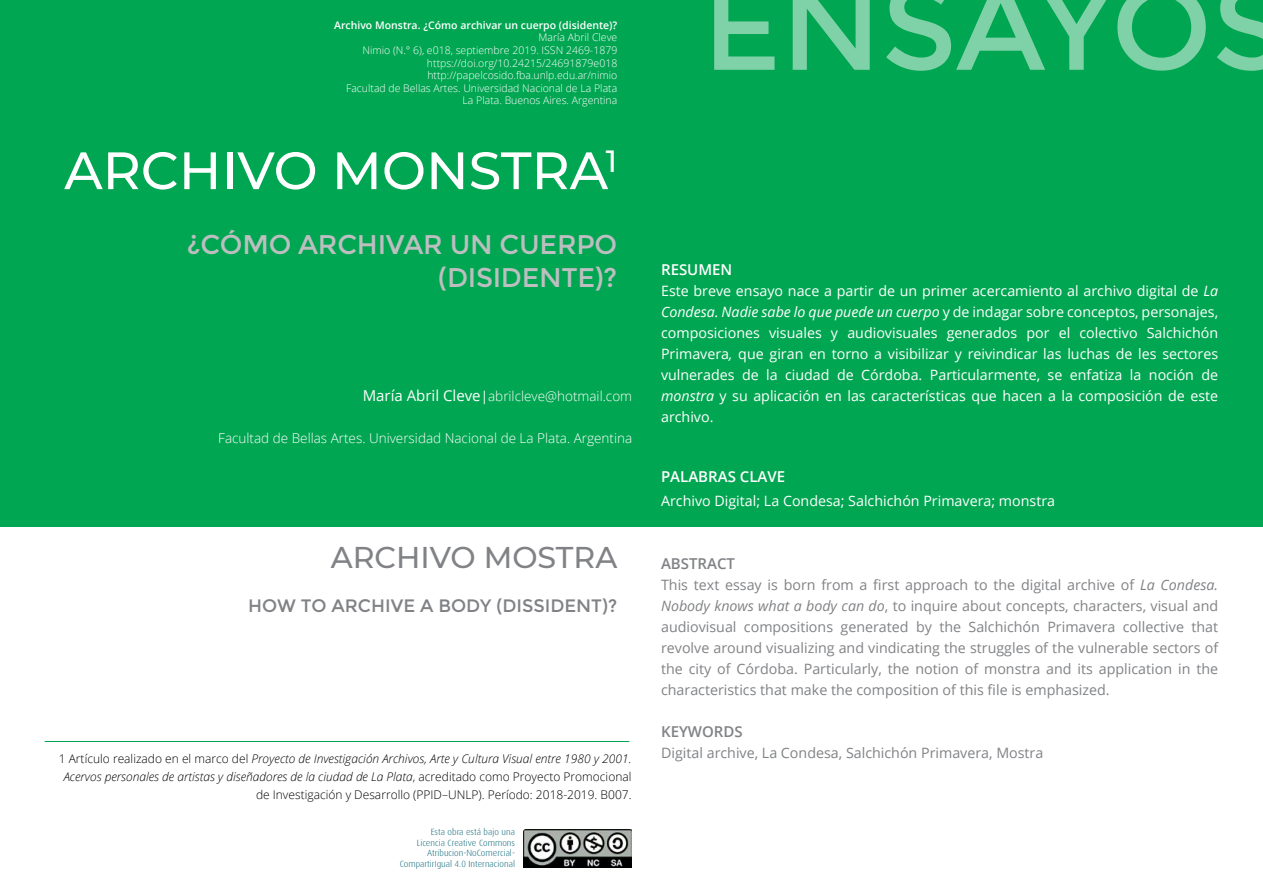
<style>
.page{position:relative;width:1263px;height:893px;background:#fff}
.page>*{position:absolute;margin:0;border:0;box-sizing:border-box;transform-origin:0 0}
.t1{font:500 52.5px "Montserrat";color:#fff}
.t2{font:500 30px "Montserrat";color:#808285}
.t3{font:27px/32.4px "Montserrat";letter-spacing:-.01em;color:#bcbec0;text-align:right}
.t4{font:18px "Montserrat";color:#808285}
.t5{font:600 15px "Open Sans";color:#fff}
.t6{font:600 15px "Open Sans";color:#808285}
.t7{font:14.25px/21px "Open Sans";color:#fff;text-align:justify}
.t8{font:14.25px/21px "Open Sans";color:#808285;text-align:justify}
.t9{font:300 13.5px "Open Sans";color:#fff}
.t10{font:300 12px/18px "Open Sans";color:#000;text-align:right}
.t11{font:300 10.5px/12.6px "Open Sans";color:#fff;text-align:right}
.t12{font:600 10.5px "Open Sans";color:#fff}
.t13{font:300 9px/10.8px "Dax";color:#086475;text-align:right}
.s1{font-weight:400;font-size:15px}
.s2{font-weight:400}
.s3{font-style:italic}
</style>
<div class="page">
<div style="left:0;top:0;width:1263px;height:527px;background:#00a651"></div>
<hr style="left:45px;top:741px;width:584px;height:1px;background:#00a651">
<img style="left:523px;top:830px;width:108px;height:37px">
<svg style="left:714px;top:0;width:549px;height:71px"></svg>
<p class="t12" style="left:334px;top:18px;width:285px">Archivo Monstra. ¿Cómo archivar un cuerpo (disidente)?</p>
<p class="t11" style="left:346px;top:31px;width:273px">María Abril Cleve<br>Nimio (N.° 6), e018, septiembre 2019. ISSN 2469-1879 https://doi.org/10.24215/24691879e018 http://papelcosido.fba.unlp.edu.ar/nimio<br>Facultad de Bellas Artes. Universidad Nacional de La Plata La Plata. Buenos Aires. Argentina</p>
<h1 class="t1" style="left:64px;top:134px;width:555px">ARCHIVO MONSTRA<sup>1</sup></h1>
<h3 class="t3" style="left:187px;top:229px;width:432px">¿CÓMO ARCHIVAR UN CUERPO (DISIDENTE)?</h3>
<p class="t9" style="left:363px;top:386px;width:271px"><span class="s1">María Abril Cleve</span><span class="s2">|</span>abrilcleve@hotmail.com</p>
<p class="t9" style="left:218px;top:428px;width:415px">Facultad de Bellas Artes. Universidad Nacional de La Plata. Argentina</p>
<h2 class="t2" style="left:331px;top:536px;width:288px">ARCHIVO MOSTRA</h2>
<p class="t4" style="left:248px;top:595px;width:371px">HOW TO ARCHIVE A BODY (DISSIDENT)?</p>
<p class="t10" style="left:59px;top:749px;width:574px">1 Artículo realizado en el marco del <span class="s3">Proyecto de Investigación Archivos, Arte y Cultura Visual entre 1980 y 2001.<br>Acervos personales de artistas y diseñadores de la ciudad de La Plata</span>, acreditado como Proyecto Promocional de Investigación y Desarrollo (PPID–UNLP). Período: 2018-2019. B007.</p>
<p class="t13" style="left:400px;top:826px;width:117px">Esta obra está bajo una<br>Licencia Creative Commons<br>Atribucion-NoComercial-<br>CompartirIgual 4.0 Internacional</p>
<p class="t5" style="left:661px;top:259px;width:73px">RESUMEN</p>
<p class="t7" style="left:661px;top:280px;width:559px">Este breve ensayo nace a partir de un primer acercamiento al archivo digital de <span class="s3">La Condesa. Nadie sabe lo que puede un cuerpo</span> y de indagar sobre conceptos, personajes, composiciones visuales y audiovisuales generados por el colectivo Salchichón Primavera<span class="s3">,</span> que giran en torno a visibilizar y reivindicar las luchas de les sectores vulnerades de la ciudad de Córdoba. Particularmente, se enfatiza la noción de <span class="s3">monstra</span> y su aplicación en las características que hacen a la composición de este archivo.</p>
<p class="t5" style="left:661px;top:466px;width:125px">PALABRAS CLAVE</p>
<p class="t7" style="left:661px;top:490px;width:395px">Archivo Digital; La Condesa; Salchichón Primavera; monstra</p>
<p class="t6" style="left:661px;top:553px;width:76px">ABSTRACT</p>
<p class="t8" style="left:661px;top:574px;width:559px">This text essay is born from a first approach to the digital archive of <span class="s3">La Condesa.<br>Nobody knows what a body can do</span>, to inquire about concepts, characters, visual and audiovisual compositions generated by the Salchichón Primavera collective that revolve around visualizing and vindicating the struggles of the vulnerable sectors of the city of Córdoba. Particularly, the notion of monstra and its application in the characteristics that make the composition of this file is emphasized.</p>
<p class="t6" style="left:661px;top:721px;width:83px">KEYWORDS</p>
<p class="t8" style="left:661px;top:742px;width:384px">Digital archive, La Condesa, Salchichón Primavera, Mostra</p>
</div>
